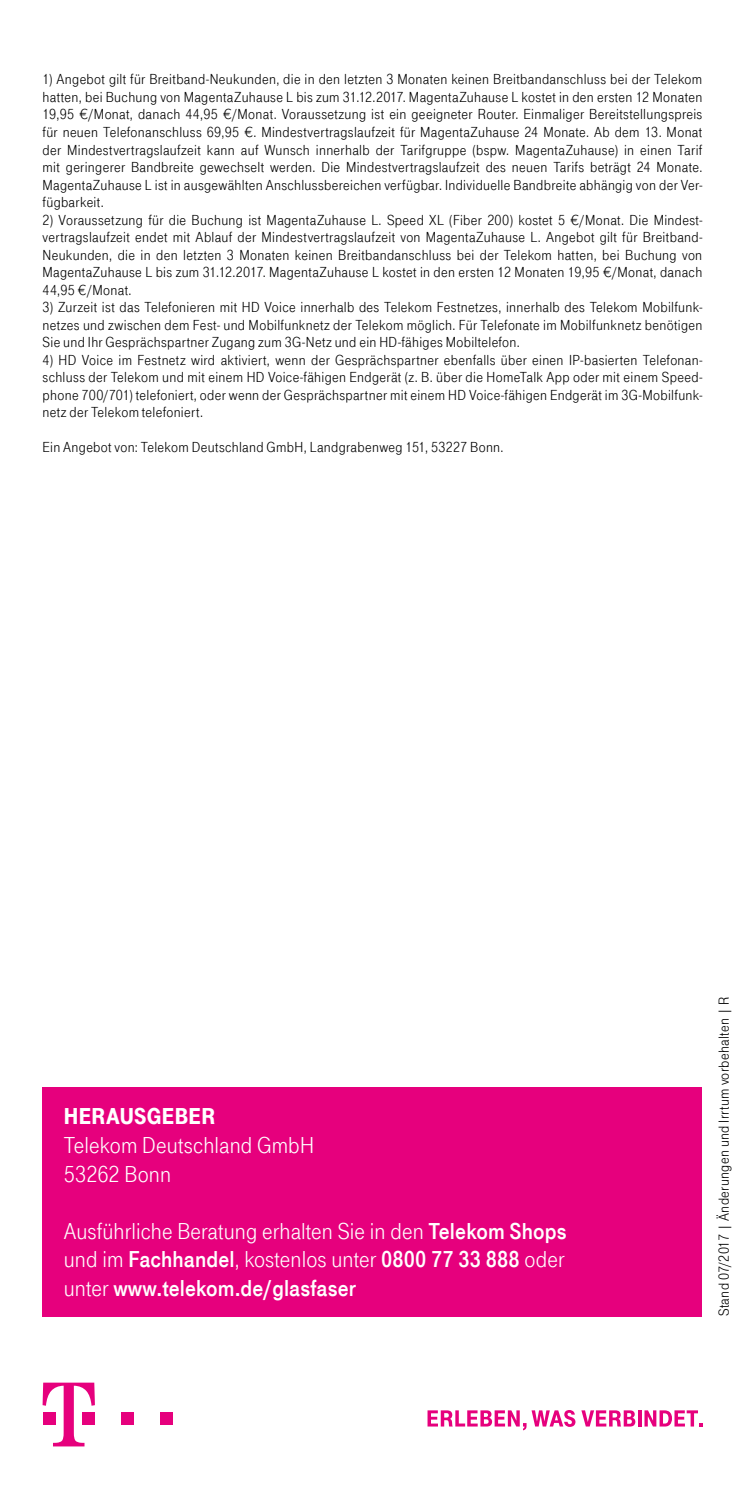
<style>
.page{position:relative;width:745px;height:1489px;background:#fff}
.page>*{position:absolute;margin:0;border:0;box-sizing:border-box;transform-origin:0 0}
.t1{font:23.75px/28.8px "Tele Grotesk Norm";letter-spacing:.005em;color:#fff}
.t2{font:23.75px "Tele Grotesk Fett";letter-spacing:.005em;color:#fff}
.t3{font:900 23.75px "Tele Grotesk Headline";color:#fff}
.t4{font:15px/17.5px "Tele Grotesk Norm";letter-spacing:.02em;color:#000;text-align:justify}
.s1{font-family:"Tele Grotesk Fett"}
.s2{font-family:"Tele Grotesk Norm"}
</style>
<div class="page">
<div style="left:43px;top:1087px;width:659px;height:229px;background:#e6007d"></div>
<div style="left:121px;top:1411px;width:13px;height:13px;background:#e6007d"></div>
<div style="left:159px;top:1411px;width:13px;height:13px;background:#e6007d"></div>
<svg style="left:43px;top:1382px;width:52px;height:64px"></svg>
<svg style="left:427px;top:1410px;width:148px;height:20px"></svg>
<svg style="left:581px;top:1410px;width:54px;height:16px"></svg>
<svg style="left:638px;top:1410px;width:3px;height:16px"></svg>
<svg style="left:644px;top:1410px;width:58px;height:16px"></svg>
<p class="t4" style="left:43px;top:71px;width:661px">1) Angebot gilt für Breitband-Neukunden, die in den letzten 3 Monaten keinen Breitbandanschluss bei der Telekom hatten, bei Buchung von MagentaZuhause L bis zum 31.12.2017. MagentaZuhause L kostet in den ersten 12 Monaten 19,95 €/Monat, danach 44,95 €/Monat. Voraussetzung ist ein geeigneter Router. Einmaliger Bereitstellungspreis für neuen Telefonanschluss 69,95 €. Mindestvertragslaufzeit für MagentaZuhause 24 Monate. Ab dem 13. Monat der Mindestvertragslaufzeit kann auf Wunsch innerhalb der Tarifgruppe (bspw. MagentaZuhause) in einen Tarif mit geringerer Bandbreite gewechselt werden. Die Mindestvertragslaufzeit des neuen Tarifs beträgt 24 Monate.<br>MagentaZuhause L ist in ausgewählten Anschlussbereichen verfügbar. Individuelle Bandbreite abhängig von der Ver&shy;fügbarkeit.</p>
<p class="t4" style="left:43px;top:211px;width:661px">2) Voraussetzung für die Buchung ist MagentaZuhause L. Speed XL (Fiber 200) kostet 5 €/Monat. Die Mindest&shy;vertragslaufzeit endet mit Ablauf der Mindestvertragslaufzeit von MagentaZuhause L. Angebot gilt für Breitband-Neukunden, die in den letzten 3 Monaten keinen Breitbandanschluss bei der Telekom hatten, bei Buchung von MagentaZuhause L bis zum 31.12.2017. MagentaZuhause L kostet in den ersten 12 Monaten 19,95 €/Monat, danach 44,95 €/Monat.</p>
<p class="t4" style="left:43px;top:298px;width:661px">3) Zurzeit ist das Telefonieren mit HD Voice innerhalb des Telekom Festnetzes, innerhalb des Telekom Mobilfunk&shy;netzes und zwischen dem Fest- und Mobilfunknetz der Telekom möglich. Für Telefonate im Mobilfunknetz benötigen Sie und Ihr Gesprächspartner Zugang zum 3G-Netz und ein HD-fähiges Mobiltelefon.</p>
<p class="t4" style="left:43px;top:351px;width:661px">4) HD Voice im Festnetz wird aktiviert, wenn der Gesprächspartner ebenfalls über einen IP-basierten Telefonan&shy;schluss der Telekom und mit einem HD Voice-fähigen Endgerät (z. B. über die HomeTalk App oder mit einem Speed&shy;phone 700/701) telefoniert, oder wenn der Gesprächspartner mit einem HD Voice-fähigen Endgerät im 3G-Mobilfunk&shy;netz der Telekom telefoniert.</p>
<p class="t4" style="left:43px;top:439px;width:462px">Ein Angebot von: Telekom Deutschland GmbH, Landgrabenweg 151, 53227 Bonn.</p>
<h1 class="t3" style="left:64px;top:1103px;width:15px">HERAU</h1>
<h1 class="t3" style="left:134px;top:1103px;width:27px">SGEBER</h1>
<h1 class="t1" style="left:64px;top:1131px;width:251px">Telekom Deutschland GmbH<br>53262 Bonn</h1>
<h1 class="t1" style="left:64px;top:1217px;width:504px">Ausführliche Beratung erhalten Sie in den <span class="s1">Telekom Shops </span>und im <span class="s1">Fachhandel</span>, kostenlos unter <span class="s1">0800 77 33 888</span> oder</h1>
<h1 class="t2" style="left:64px;top:1274px;width:293px"><span class="s2">unter</span> www.telekom.de/glasfaser</h1>
<p class="t4" style="left:714px;top:1316px;width:321px;rotate:-90deg">Stand 07/2017 | Änderungen und Irrtum vorbehalten | R</p>
</div>
